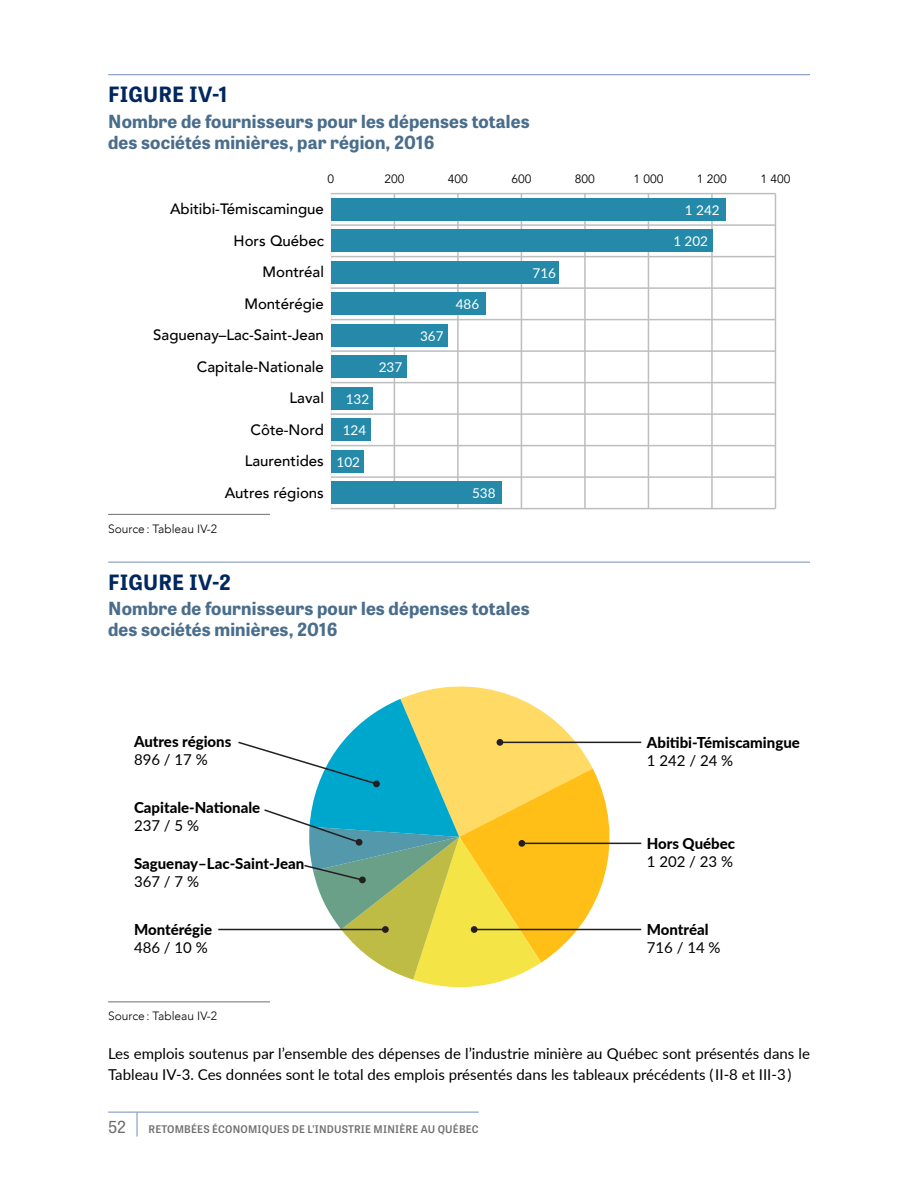
<style>
.page{position:relative;width:918px;height:1188px;background:#fff}
.page>*{position:absolute;margin:0;border:0;box-sizing:border-box;transform-origin:0 0}
.t1{font:700 21px "Tablet Gothic";letter-spacing:.01em;color:#002760}
.t2{font:700 18px/21px "Tablet Gothic";letter-spacing:.01em;color:#496d8b}
.t3{font:16.5px "Tablet Gothic";color:#706f6f}
.t4{font:15px/21px "Lato";color:#000}
.t5{font:500 15px "Avenir";color:#000}
.t6{font:800 15px "Lato";color:#000}
.t7{font:13.5px "Lato";color:#fff}
.t8{font:300 12px "Avenir";color:#000}
.t9{font:12px "Avenir";color:#000}
.t10{font:600 10.5px "Tablet Gothic";letter-spacing:.02em;color:#706f6f}
</style>
<div class="page">
<hr style="left:108px;top:1112px;width:371px;height:1px;background:#89a1c5">
<hr style="left:136px;top:1112px;width:2px;height:25px;background:#89a1c5">
<hr style="left:108px;top:74px;width:702px;height:1px;background:#89a1c5">
<hr style="left:108px;top:514px;width:162px;height:1px;background:#706f6f">
<hr style="left:108px;top:562px;width:702px;height:1px;background:#89a1c5">
<hr style="left:108px;top:1002px;width:162px;height:1px;background:#706f6f">
<hr style="left:394px;top:194px;width:1px;height:315px;background:#bcbebf">
<hr style="left:457px;top:194px;width:2px;height:315px;background:#bcbebf">
<hr style="left:521px;top:194px;width:1px;height:315px;background:#bcbebf">
<hr style="left:584px;top:194px;width:2px;height:315px;background:#bcbebf">
<hr style="left:648px;top:194px;width:1px;height:315px;background:#bcbebf">
<hr style="left:711px;top:194px;width:2px;height:315px;background:#bcbebf">
<hr style="left:775px;top:194px;width:1px;height:315px;background:#bcbebf">
<hr style="left:331px;top:508px;width:444px;height:1px;background:#bcbebf">
<hr style="left:331px;top:476px;width:444px;height:2px;background:#bcbebf">
<hr style="left:331px;top:445px;width:444px;height:1px;background:#bcbebf">
<hr style="left:331px;top:413px;width:444px;height:2px;background:#bcbebf">
<hr style="left:331px;top:382px;width:444px;height:1px;background:#bcbebf">
<hr style="left:331px;top:350px;width:444px;height:2px;background:#bcbebf">
<hr style="left:331px;top:319px;width:444px;height:1px;background:#bcbebf">
<hr style="left:331px;top:287px;width:444px;height:2px;background:#bcbebf">
<hr style="left:331px;top:256px;width:444px;height:1px;background:#bcbebf">
<hr style="left:331px;top:224px;width:444px;height:2px;background:#bcbebf">
<hr style="left:331px;top:193px;width:444px;height:1px;background:#bcbebf">
<div style="left:331px;top:198px;width:394px;height:23px;background:#258aa9"></div>
<div style="left:331px;top:230px;width:382px;height:22px;background:#258aa9"></div>
<div style="left:331px;top:261px;width:227px;height:23px;background:#258aa9"></div>
<div style="left:331px;top:293px;width:154px;height:22px;background:#258aa9"></div>
<div style="left:331px;top:324px;width:116px;height:23px;background:#258aa9"></div>
<div style="left:331px;top:356px;width:75px;height:22px;background:#258aa9"></div>
<div style="left:331px;top:387px;width:42px;height:23px;background:#258aa9"></div>
<div style="left:331px;top:419px;width:39px;height:22px;background:#258aa9"></div>
<div style="left:331px;top:450px;width:32px;height:23px;background:#258aa9"></div>
<div style="left:331px;top:482px;width:171px;height:22px;background:#258aa9"></div>
<hr style="left:500px;top:742px;width:141px;height:1px;background:#231f20">
<hr style="left:474px;top:929px;width:167px;height:1px;background:#231f20">
<hr style="left:522px;top:843px;width:119px;height:1px;background:#231f20">
<svg style="left:237px;top:686px;width:391px;height:302px"></svg>
<hr style="left:218px;top:929px;width:168px;height:1px;background:#231f20">
<div style="left:382px;top:926px;width:7px;height:7px;background:#231f20;border-radius:50%"></div>
<h1 class="t1" style="left:108px;top:80px;width:121px">FIGURE IV-1</h1>
<p class="t2" style="left:108px;top:110px;width:423px">Nombre de fournisseurs pour les dépenses totales des sociétés minières, par région, 2016</p>
<p class="t9" style="left:328px;top:172px;width:8px">0</p>
<p class="t9" style="left:384px;top:172px;width:22px">200</p>
<p class="t9" style="left:448px;top:172px;width:22px">400</p>
<p class="t9" style="left:511px;top:172px;width:22px">600</p>
<p class="t9" style="left:575px;top:172px;width:22px">800</p>
<p class="t9" style="left:633px;top:172px;width:32px">1 000</p>
<p class="t9" style="left:697px;top:172px;width:32px">1 200</p>
<p class="t9" style="left:760px;top:172px;width:32px">1 400</p>
<p class="t5" style="left:170px;top:196px;width:155px">Abitibi-Témiscamingue</p>
<p class="t7" style="left:685px;top:200px;width:36px">1 242</p>
<p class="t7" style="left:673px;top:232px;width:36px">1 202</p>
<p class="t7" style="left:533px;top:263px;width:25px">716</p>
<p class="t7" style="left:456px;top:295px;width:25px">486</p>
<p class="t7" style="left:420px;top:326px;width:25px">367</p>
<p class="t7" style="left:379px;top:358px;width:25px">237</p>
<p class="t7" style="left:346px;top:389px;width:25px">132</p>
<p class="t7" style="left:343px;top:421px;width:25px">124</p>
<p class="t7" style="left:337px;top:452px;width:25px">102</p>
<p class="t7" style="left:472px;top:484px;width:25px">538</p>
<p class="t5" style="left:234px;top:227px;width:92px">Hors Québec</p>
<p class="t5" style="left:263px;top:259px;width:63px">Montréal</p>
<p class="t5" style="left:244px;top:290px;width:81px">Montérégie</p>
<p class="t5" style="left:153px;top:322px;width:172px">Saguenay–Lac-Saint-Jean</p>
<p class="t5" style="left:197px;top:353px;width:128px">Capitale-Nationale</p>
<p class="t5" style="left:289px;top:385px;width:36px">Laval</p>
<p class="t5" style="left:251px;top:416px;width:75px">Côte-Nord</p>
<p class="t5" style="left:245px;top:448px;width:81px">Laurentides</p>
<p class="t5" style="left:225px;top:479px;width:101px">Autres régions</p>
<p class="t8" style="left:108px;top:522px;width:110px">Source: Tableau IV-2</p>
<h1 class="t1" style="left:108px;top:567px;width:124px">FIGURE IV-2</h1>
<p class="t2" style="left:108px;top:597px;width:423px">Nombre de fournisseurs pour les dépenses totales des sociétés minières, 2016</p>
<p class="t6" style="left:134px;top:731px;width:99px">Autres régions</p>
<p class="t4" style="left:134px;top:749px;width:75px">896 / 17 %</p>
<p class="t6" style="left:134px;top:796px;width:128px">Capitale-Nationale</p>
<p class="t4" style="left:134px;top:814px;width:67px">237 / 5 %</p>
<p class="t6" style="left:134px;top:853px;width:172px">Saguenay–Lac-Saint-Jean</p>
<p class="t4" style="left:134px;top:871px;width:67px">367 / 7 %</p>
<p class="t6" style="left:134px;top:918px;width:80px">Montérégie</p>
<p class="t4" style="left:134px;top:936px;width:75px">486 / 10 %</p>
<p class="t6" style="left:647px;top:732px;width:154px">Abitibi-Témiscamingue</p>
<p class="t4" style="left:647px;top:750px;width:88px">1 242 / 24 %</p>
<p class="t6" style="left:647px;top:832px;width:90px">Hors Québec</p>
<p class="t4" style="left:647px;top:850px;width:88px">1 202 / 23 %</p>
<p class="t6" style="left:647px;top:918px;width:63px">Montréal</p>
<p class="t4" style="left:647px;top:936px;width:75px">716 / 14 %</p>
<p class="t8" style="left:108px;top:1009px;width:110px">Source: Tableau IV-2</p>
<p class="t4" style="left:108px;top:1043px;width:703px">Les emplois soutenus par l’ensemble des dépenses de l’industrie minière au Québec sont présentés dans le<br>Tableau IV-3. Ces données sont le total des emplois présentés dans les tableaux précédents ( II-8 et III-3 )</p>
<p class="t3" style="left:108px;top:1115px;width:19px">52</p>
<p class="t10" style="left:149px;top:1121px;width:332px">RETOMBÉES ÉCONOMIQUES DE L’INDUSTRIE MINIÈRE AU QUÉBEC</p>
</div>
